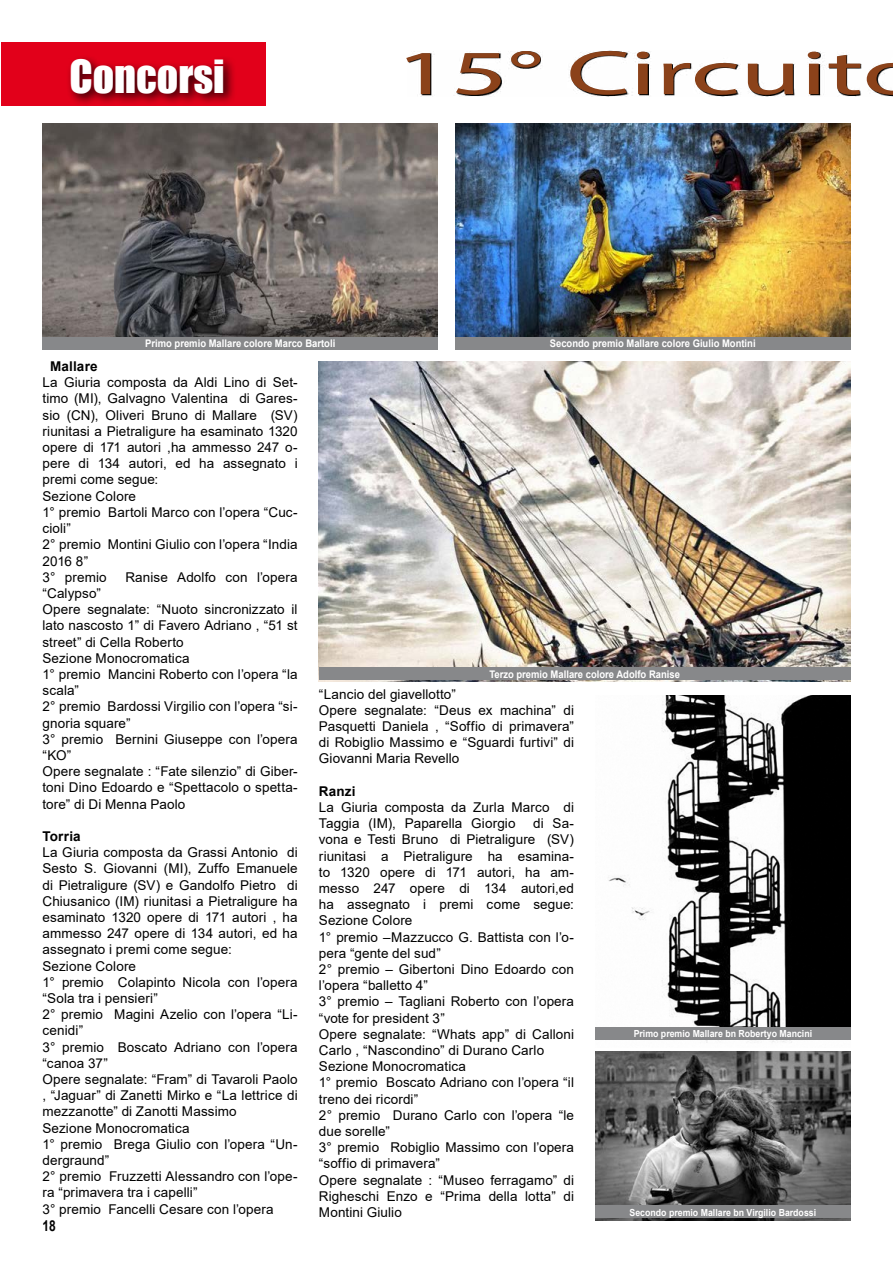
<style>
.page{position:relative;width:893px;height:1263px;background:#fff}
.page>*{position:absolute;margin:0;border:0;box-sizing:border-box;transform-origin:0 0}
.t1{font:63px "Myriad Pro";color:#8b421a;scale:1.75 1}
.t2{font:42px "Impact";color:#fff}
.t3{font:700 15px "Arial";color:#000;scale:.8 1}
.t4{font:13.5px/16.2px "Arial";letter-spacing:.005em;color:#000}
.t5{font:700 13.5px "Arial";letter-spacing:.015em;color:#000}
.t6{font:700 10.5px "Arial";color:#fff;scale:.9 1}
.t7{font:700 9.75px "Arial";color:#fff;scale:.9 1}
</style>
<div class="page">
<svg style="left:408px;top:50px;width:485px;height:47px"></svg>
<div style="left:1px;top:43px;width:265px;height:63px;background:#e2001a"></div>
<div style="left:66px;top:54px;width:171px;height:53px;background:#000;opacity:.75"></div>
<img style="left:608px;top:695px;width:242px;height:348px">
<div style="left:595px;top:1027px;width:255px;height:13px;background:#87888a"></div>
<img style="left:43px;top:123px;width:395px;height:214px">
<img style="left:455px;top:123px;width:395px;height:214px">
<div style="left:455px;top:337px;width:395px;height:12px;background:#87888a"></div>
<div style="left:43px;top:337px;width:395px;height:12px;background:#87888a"></div>
<img style="left:595px;top:1051px;width:255px;height:170px">
<div style="left:595px;top:1205px;width:255px;height:13px;background:#87888a"></div>
<img style="left:319px;top:361px;width:531px;height:320px">
<div style="left:319px;top:667px;width:531px;height:13px;background:#87888a"></div>
<h2 class="t2" style="left:69px;top:43px;width:157px">CONCORSI</h2>
<h1 class="t1" style="left:395px;top:34px;width:303px">15° Circuito</h1>
<p class="t6" style="left:145px;top:336px;width:213px">Primo premio Mallare colore Marco Bartoli</p>
<p class="t6" style="left:550px;top:336px;width:230px">Secondo premio Mallare colore Giulio Montini</p>
<p class="t5" style="left:50px;top:357px;width:49px">Mallare</p>
<p class="t4" style="left:43px;top:374px;width:257px">La Giuria composta da Aldi Lino di Set&shy;timo (MI), Galvagno Valentina di Gares&shy;sio (CN), Oliveri Bruno di Mallare (SV) riunitasi a Pietraligure ha esaminato 1320 opere di 171 autori ,ha ammesso 247 o&shy;pere di 134 autori, ed ha assegnato i premi come segue:<br>Sezione Colore<br>1° premio Bartoli Marco con l’opera “Cuc&shy;cioli”<br>2° premio Montini Giulio con l’opera “India<br>2016 8”<br>3° premio</p>
<p class="t4" style="left:125px;top:569px;width:174px">Ranise Adolfo con l’opera</p>
<p class="t4" style="left:43px;top:585px;width:257px">“Calypso”<br>Opere segnalate: “Nuoto sincronizzato il lato nascosto 1” di Favero Adriano , “51 st street” di Cella Roberto<br>Sezione Monocromatica<br>1° premio Mancini Roberto con l’opera “la scala”<br>2° premio Bardossi Virgilio con l’opera “si&shy;gnoria square”<br>3° premio Bernini Giuseppe con l’opera “KO”<br>Opere segnalate : “Fate silenzio” di Giber&shy;toni Dino Edoardo e “Spettacolo o spetta&shy;tore” di Di Menna Paolo</p>
<p class="t5" style="left:43px;top:827px;width:40px">Torria</p>
<p class="t4" style="left:43px;top:844px;width:257px">La Giuria composta da Grassi Antonio di<br>Sesto S. Giovanni (MI), Zuffo Emanuele di Pietraligure (SV) e Gandolfo Pietro di<br>Chiusanico (IM) riunitasi a Pietraligure ha esaminato 1320 opere di 171 autori , ha ammesso 247 opere di 134 autori, ed ha assegnato i premi come segue:<br>Sezione Colore<br>1° premio Colapinto Nicola con l’opera “Sola tra i pensieri”<br>2° premio Magini Azelio con l’opera “Li&shy;cenidi”<br>3° premio Boscato Adriano con l’opera “canoa 37”<br>Opere segnalate: “Fram” di Tavaroli Paolo , “Jaguar” di Zanetti Mirko e “La lettrice di mezzanotte” di Zanotti Massimo<br>Sezione Monocromatica<br>1° premio Brega Giulio con l’opera “Un&shy;dergraund”<br>2° premio Fruzzetti Alessandro con l’ope&shy;ra “primavera tra i capelli”<br>3° premio Fancelli Cesare con l’opera</p>
<p class="t3" style="left:43px;top:1215px;width:18px">18</p>
<p class="t6" style="left:489px;top:667px;width:213px">Terzo premio Mallare colore Adolfo Ranise</p>
<p class="t4" style="left:319px;top:686px;width:257px">“Lancio del giavellotto”<br>Opere segnalate: “Deus ex machina” di Pasquetti Daniela , “Soffio di primavera” di Robiglio Massimo e “Sguardi furtivi” di Giovanni Maria Revello</p>
<p class="t5" style="left:319px;top:781px;width:38px">Ranzi</p>
<p class="t4" style="left:319px;top:799px;width:257px">La Giuria composta da Zurla Marco di<br>Taggia (IM), Paparella Giorgio</p>
<p class="t4" style="left:319px;top:815px;width:257px;text-indent:214px">di Sa&shy;vona e Testi Bruno di Pietraligure (SV) riunitasi a Pietraligure ha esamina&shy;to 1320 opere di 171 autori, ha am&shy;messo 247 opere di 134 autori,ed ha assegnato i premi come segue:<br>Sezione Colore<br>1° premio –Mazzucco G. Battista con l’o&shy;pera “gente del sud”<br>2° premio – Gibertoni Dino Edoardo con l’opera “balletto 4”<br>3° premio – Tagliani Roberto con l’opera “vote for president 3”<br>Opere segnalate: “Whats app” di Calloni<br>Carlo , “Nascondino” di Durano Carlo<br>Sezione Monocromatica<br>1° premio Boscato Adriano con l’opera “il treno dei ricordi”<br>2° premio Durano Carlo con l’opera “le due sorelle”<br>3° premio Robiglio Massimo con l’opera “soffio di primavera”<br>Opere segnalate : “Museo ferragamo” di<br>Righeschi Enzo e “Prima della lotta” di<br>Montini Giulio</p>
<p class="t7" style="left:634px;top:1027px;width:200px">Primo premio Mallare bn Robertyo Mancini</p>
<p class="t7" style="left:630px;top:1205px;width:209px">Secondo premio Mallare bn Virgilio Bardossi</p>
</div>
